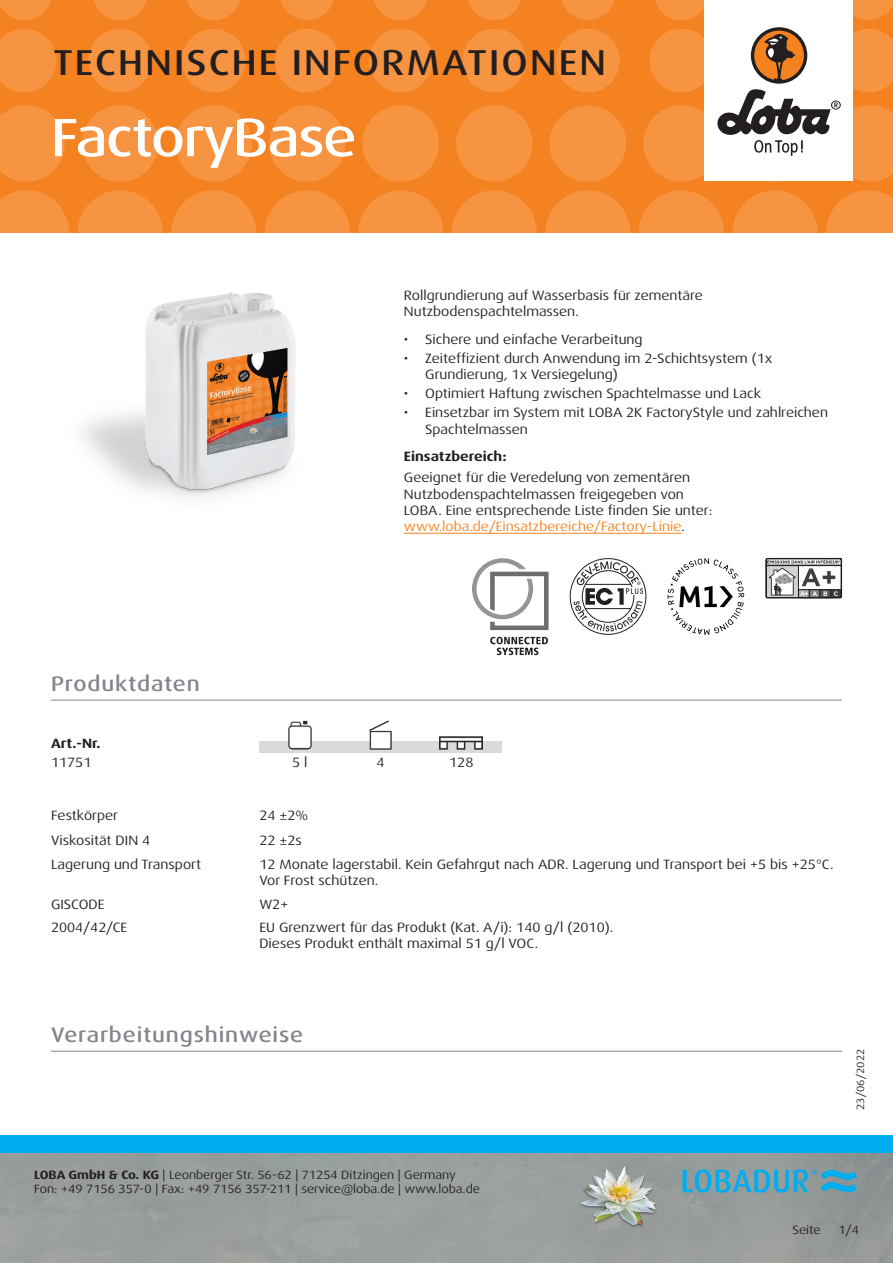
<style>
.page{position:relative;width:893px;height:1263px;background:#fff}
.page>*{position:absolute;margin:0;border:0;box-sizing:border-box;transform-origin:0 0}
.t1{font:500 expanded 54px "Dax Pro";letter-spacing:-.025em;color:#fff}
.t2{font:500 expanded 36px "Dax Pro";letter-spacing:.06em;color:#231f20}
.Titel_grau{font:500 expanded 21px "Dax Pro";letter-spacing:.04em;color:#82858b}
.Text{font:expanded 13.5px/16.2px "Dax Pro";color:#231f20}
.Text_Bold{font:700 expanded 13.5px "Dax Pro";color:#231f20}
.Text_zentriert{font:expanded 13.5px "Dax Pro";color:#231f20}
.t3{font:expanded 12px/14.4px "Dax Pro";color:#231f20}
.t4{font:expanded 10.5px "Dax Pro";color:#231f20}
.s1{color:#f58220}
.s2{font-weight:700}
</style>
<div class="page">
<div style="left:0;top:0;width:893px;height:233px;background:#f58220"></div>
<svg style="left:0;top:190px;width:69px;height:43px"></svg>
<svg style="left:78px;top:190px;width:85px;height:85px;fill:#f69441"></svg>
<svg style="left:171px;top:190px;width:85px;height:85px;fill:#f69441"></svg>
<svg style="left:265px;top:190px;width:85px;height:85px;fill:#f69441"></svg>
<svg style="left:358px;top:190px;width:85px;height:85px;fill:#f69441"></svg>
<svg style="left:545px;top:190px;width:85px;height:85px;fill:#f69441"></svg>
<svg style="left:452px;top:190px;width:85px;height:85px;fill:#f69441"></svg>
<svg style="left:732px;top:190px;width:85px;height:85px;fill:#f69441"></svg>
<svg style="left:639px;top:190px;width:85px;height:85px;fill:#f69441"></svg>
<svg style="left:826px;top:190px;width:67px;height:43px"></svg>
<svg style="left:0;top:105px;width:65px;height:77px"></svg>
<svg style="left:82px;top:105px;width:76px;height:77px"></svg>
<svg style="left:175px;top:105px;width:77px;height:77px"></svg>
<svg style="left:269px;top:105px;width:76px;height:77px"></svg>
<svg style="left:456px;top:105px;width:77px;height:77px"></svg>
<svg style="left:362px;top:105px;width:77px;height:77px"></svg>
<svg style="left:550px;top:105px;width:76px;height:77px"></svg>
<svg style="left:0;top:29px;width:56px;height:63px"></svg>
<svg style="left:182px;top:29px;width:64px;height:63px"></svg>
<svg style="left:88px;top:29px;width:64px;height:63px"></svg>
<svg style="left:275px;top:29px;width:64px;height:63px"></svg>
<svg style="left:462px;top:29px;width:64px;height:63px"></svg>
<svg style="left:369px;top:29px;width:64px;height:63px"></svg>
<svg style="left:556px;top:29px;width:64px;height:63px"></svg>
<svg style="left:0;top:0;width:51px;height:20px"></svg>
<svg style="left:187px;top:0;width:53px;height:20px"></svg>
<svg style="left:468px;top:0;width:53px;height:20px"></svg>
<svg style="left:655px;top:0;width:49px;height:20px"></svg>
<svg style="left:93px;top:0;width:54px;height:20px"></svg>
<svg style="left:374px;top:0;width:54px;height:20px"></svg>
<svg style="left:281px;top:0;width:53px;height:20px"></svg>
<svg style="left:561px;top:0;width:54px;height:20px"></svg>
<svg style="left:853px;top:0;width:40px;height:20px"></svg>
<img style="left:0;top:1152px;width:893px;height:111px">
<div style="left:0;top:1135px;width:893px;height:17px;background:#00aeef"></div>
<div style="left:704px;top:0;width:149px;height:181px;background:#fff"></div>
<svg style="left:643px;top:29px;width:250px;height:153px"></svg>
<img style="left:578px;top:1161px;width:82px;height:81px">
<svg style="left:682px;top:1169px;width:175px;height:24px;background:#56a2bc"></svg>
<hr style="left:51px;top:1051px;width:791px;height:1px;background:#82858b">
<hr style="left:51px;top:700px;width:791px;height:1px;background:#82858b">
<img style="left:259px;top:720px;width:243px;height:22px">
<img style="left:259px;top:742px;width:243px;height:10px">
<img style="left:83px;top:272px;width:239px;height:225px">
<hr style="left:404px;top:533px;width:277px;height:1px;background:#f58220">
<svg style="left:490px;top:637px;width:58px;height:18px"></svg>
<svg style="left:472px;top:558px;width:77px;height:72px"></svg>
<div style="left:570px;top:558px;width:76px;height:76px;border:1px solid #231f20;border-radius:50%"></div>
<svg style="left:574px;top:561px;width:69px;height:71px"></svg>
<svg style="left:668px;top:558px;width:76px;height:77px"></svg>
<svg style="left:766px;top:558px;width:76px;height:40px"></svg>
<h2 class="t2" style="left:53px;top:40px;width:554px">TECHNISCHE INFORMATIONEN</h2>
<p class="t1" style="left:51px;top:103px;width:307px">FactoryBase</p>
<p class="Text" style="left:404px;top:287px;width:300px">Rollgrundierung auf Wasserbasis für zementäre<br>Nutzbodenspachtelmassen.</p>
<p class="Text" style="left:404px;top:331px;width:240px">• Sichere und einfache Verarbeitung</p>
<p class="Text" style="left:425px;top:350px;width:349px;text-indent:-21px">• Zeiteffizient durch Anwendung im 2-Schichtsystem (1x<br>Grundierung, 1x Versiegelung)</p>
<p class="Text" style="left:404px;top:385px;width:359px">• Optimiert Haftung zwischen Spachtelmasse und Lack</p>
<p class="Text" style="left:425px;top:405px;width:404px;text-indent:-21px">• Einsetzbar im System mit LOBA 2K FactoryStyle und zahlreichen<br>Spachtelmassen</p>
<p class="Text_Bold" style="left:404px;top:448px;width:104px">Einsatzbereich:</p>
<p class="Text" style="left:404px;top:470px;width:310px">Geeignet für die Veredelung von zementären Nutzbodenspachtelmassen freigegeben von LOBA. Eine entsprechende Liste finden Sie unter: <span class="s1">www.loba.de/Einsatzbereiche/Factory-Linie</span>.</p>
<p class="Titel_grau" style="left:51px;top:671px;width:150px">Produktdaten</p>
<p class="Text_Bold" style="left:51px;top:735px;width:51px">Art.-Nr.</p>
<p class="Text" style="left:51px;top:754px;width:42px">11751</p>
<p class="Text_zentriert" style="left:292px;top:754px;width:17px">5 l</p>
<p class="Text_zentriert" style="left:377px;top:754px;width:10px">4</p>
<p class="Text_zentriert" style="left:449px;top:754px;width:26px">128</p>
<p class="Text" style="left:51px;top:808px;width:69px">Festkörper</p>
<p class="Text" style="left:259px;top:808px;width:50px">24 ±2%</p>
<p class="Text" style="left:51px;top:832px;width:101px">Viskosität DIN 4</p>
<p class="Text" style="left:259px;top:832px;width:44px">22 ±2s</p>
<p class="Text" style="left:51px;top:856px;width:152px">Lagerung und Transport</p>
<p class="Text" style="left:259px;top:856px;width:576px">12 Monate lagerstabil. Kein Gefahrgut nach ADR. Lagerung und Transport bei +5 bis +25°C.<br>Vor Frost schützen.</p>
<p class="Text" style="left:51px;top:896px;width:55px">GISCODE</p>
<p class="Text" style="left:259px;top:896px;width:30px">W2+</p>
<p class="Text" style="left:51px;top:919px;width:78px">2004/42/CE</p>
<p class="Text" style="left:259px;top:919px;width:355px">EU Grenzwert für das Produkt (Kat. A/i): 140 g/l (2010).</p>
<p class="Text" style="left:259px;top:936px;width:280px">Dieses Produkt enthält maximal 51 g/l VOC.</p>
<p class="Titel_grau" style="left:51px;top:1022px;width:254px">Verarbeitungshinweise</p>
<p class="t3" style="left:34px;top:1167px;width:447px"><span class="s2">LOBA GmbH &amp; Co. KG</span> | Leonberger Str. 56-62 | 71254 Ditzingen | Germany<br>Fon: +49 7156 357-0 | Fax: +49 7156 357-211 | service@loba.de | www.loba.de</p>
<p class="t4" style="left:854px;top:1110px;width:63px;rotate:-90deg">23/06/2022</p>
<p class="t3" style="left:792px;top:1223px;width:30px">Seite</p>
<p class="t3" style="left:838px;top:1223px;width:22px">1/4</p>
</div>
